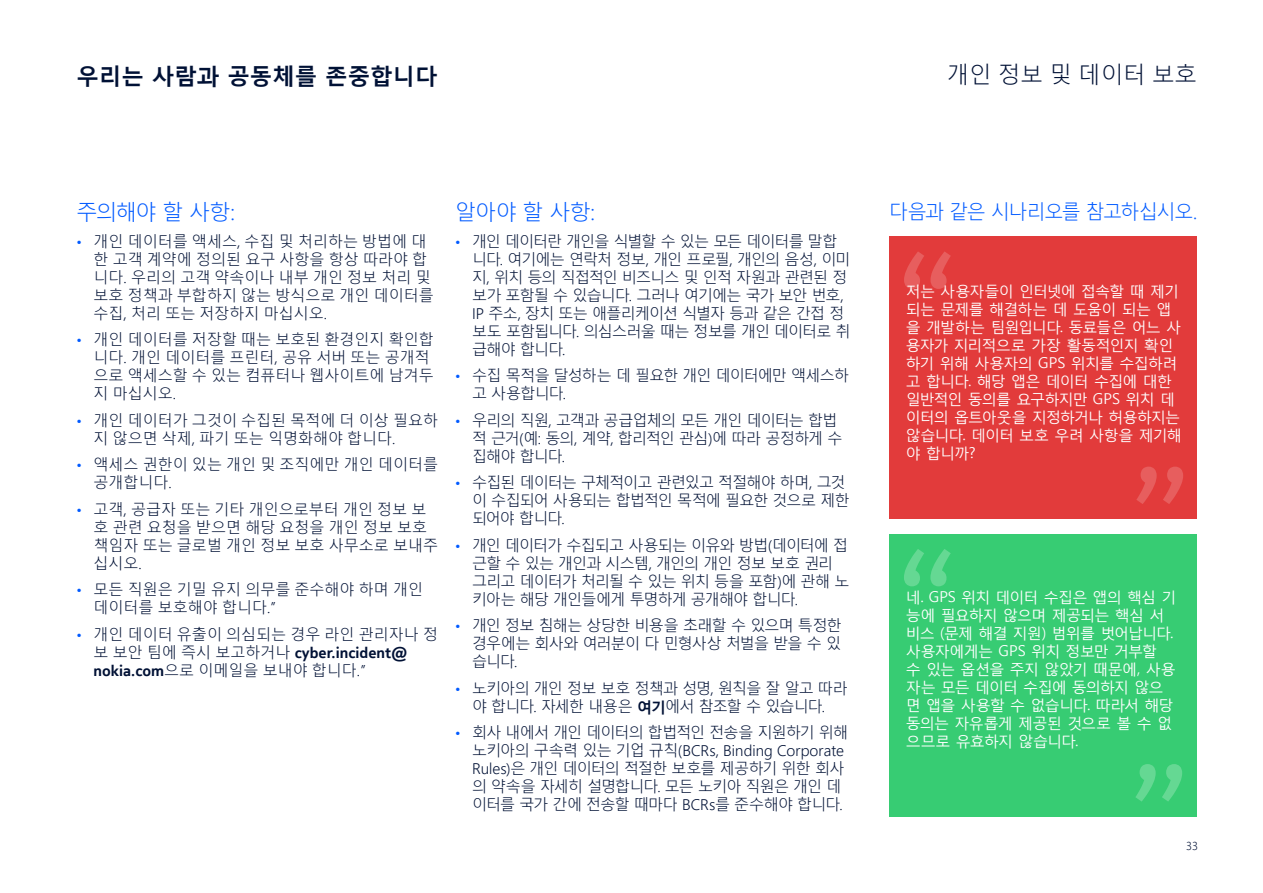
<style>
.page{position:relative;width:1263px;height:893px;background:#fff}
.page>*{position:absolute;margin:0;border:0;box-sizing:border-box;transform-origin:0 0}
.t1{font:700 22.5px "Malgun Gothic";color:#001135}
.t2{font:300 22.5px "Malgun Gothic";color:#001135}
.t3{font:300 21px "Malgun Gothic";letter-spacing:-.035em;color:#005aff}
.t4{font:300 19.5px "Malgun Gothic";letter-spacing:-.075em;color:#005aff}
.t5{font:300 15px/18px "Malgun Gothic";color:#001135}
.t6{font:15px/18px "Malgun Gothic";letter-spacing:-.055em;color:#fff}
.t7{font:300 15px/18px "Malgun Gothic";letter-spacing:-.035em;color:#001135}
.t8{font:300 15px/18px "Malgun Gothic";letter-spacing:-.06em;color:#001135}
.t9{font:300 15px/18px "Malgun Gothic";letter-spacing:-.055em;color:#001135}
.t10{font:700 15px "Nokia Pure Text";color:#001135}
.t11{font:300 11.25px "Malgun Gothic";color:#001135}
.s1{font-size:13.5px;color:#005aff}
.s2{font-family:"Malgun Gothic";font-weight:300}
.s3{font-family:"Nokia Pure Text";font-weight:700}
.s4{font-weight:700}
</style>
<div class="page">
<hr style="left:0;top:0;width:1px;height:893px;background:#001135">
<div style="left:889px;top:534px;width:308px;height:282px;background:#37cc73"></div>
<div style="left:889px;top:237px;width:308px;height:282px;background:#e23b3b"></div>
<svg style="left:1136px;top:467px;width:47px;height:37px"></svg>
<svg style="left:1135px;top:764px;width:47px;height:37px"></svg>
<svg style="left:904px;top:251px;width:47px;height:38px"></svg>
<svg style="left:904px;top:549px;width:47px;height:37px"></svg>
<h1 class="t1" style="left:77px;top:62px;width:363px">우리는 사람과 공동체를 존중합니다</h1>
<h1 class="t2" style="left:947px;top:62px;width:252px">개인 정보 및 데이터 보호</h1>
<h2 class="t3" style="left:77px;top:200px;width:160px">주의해야 할 사항:</h2>
<p class="t5" style="left:94px;top:232px;width:342px;text-indent:-17px"><span class="s1">•</span> 개인 데이터를 액세스, 수집 및 처리하는 방법에 대 한 고객 계약에 정의된 요구 사항을 항상 따라야 합 니다. 우리의 고객 약속이나 내부 개인 정보 처리 및 보호 정책과 부합하지 않는 방식으로 개인 데이터를 수집, 처리 또는 저장하지 마십시오.</p>
<p class="t5" style="left:94px;top:331px;width:342px;text-indent:-17px"><span class="s1">•</span> 개인 데이터를 저장할 때는 보호된 환경인지 확인합 니다. 개인 데이터를 프린터, 공유 서버 또는 공개적 으로 액세스할 수 있는 컴퓨터나 웹사이트에 남겨두 지 마십시오.</p>
<p class="t5" style="left:94px;top:411px;width:346px;text-indent:-17px"><span class="s1">•</span> 개인 데이터가 그것이 수집된 목적에 더 이상 필요하 지 않으면 삭제, 파기 또는 익명화해야 합니다.</p>
<p class="t5" style="left:94px;top:456px;width:346px;text-indent:-17px"><span class="s1">•</span> 액세스 권한이 있는 개인 및 조직에만 개인 데이터를 공개합니다.</p>
<p class="t5" style="left:94px;top:500px;width:346px;text-indent:-17px"><span class="s1">•</span> 고객, 공급자 또는 기타 개인으로부터 개인 정보 보 호 관련 요청을 받으면 해당 요청을 개인 정보 보호 책임자 또는 글로벌 개인 정보 보호 사무소로 보내주 십시오.</p>
<p class="t5" style="left:94px;top:581px;width:331px;text-indent:-17px"><span class="s1">•</span> 모든 직원은 기밀 유지 의무를 준수해야 하며 개인 데이터를 보호해야 합니다.”</p>
<p class="t5" style="left:77px;top:625px;width:363px"><span class="s1">•</span> 개인 데이터 유출이 의심되는 경우 라인 관리자나 정</p>
<p class="t10" style="left:94px;top:643px;width:315px"><span class="s2">보 보안 팀에 즉시 보고하거나</span> cyber.incident@</p>
<p class="t5" style="left:94px;top:661px;width:274px"><span class="s3">nokia.com</span>으로 이메일을 보내야 합니다.”</p>
<h2 class="t3" style="left:455px;top:200px;width:142px">알아야 할 사항:</h2>
<p class="t8" style="left:472px;top:232px;width:380px;text-indent:-17px"><span class="s1">•</span> 개인 데이터란 개인을 식별할 수 있는 모든 데이터를 말합 니다. 여기에는 연락처 정보, 개인 프로필, 개인의 음성, 이미 지, 위치 등의 직접적인 비즈니스 및 인적 자원과 관련된 정 보가 포함될 수 있습니다. 그러나 여기에는 국가 보안 번호,<br>IP 주소, 장치 또는 애플리케이션 식별자 등과 같은 간접 정 보도 포함됩니다. 의심스러울 때는 정보를 개인 데이터로 취 급해야 합니다.</p>
<p class="t7" style="left:472px;top:367px;width:379px;text-indent:-17px"><span class="s1">•</span> 수집 목적을 달성하는 데 필요한 개인 데이터에만 액세스하 고 사용합니다.</p>
<p class="t9" style="left:472px;top:411px;width:372px;text-indent:-17px"><span class="s1">•</span> 우리의 직원, 고객과 공급업체의 모든 개인 데이터는 합법 적 근거(예: 동의, 계약, 합리적인 관심)에 따라 공정하게 수 집해야 합니다.</p>
<p class="t8" style="left:472px;top:474px;width:379px;text-indent:-17px"><span class="s1">•</span> 수집된 데이터는 구체적이고 관련있고 적절해야 하며, 그것 이 수집되어 사용되는 합법적인 목적에 필요한 것으로 제한 되어야 합니다.</p>
<p class="t9" style="left:472px;top:536px;width:379px;text-indent:-17px"><span class="s1">•</span> 개인 데이터가 수집되고 사용되는 이유와 방법(데이터에 접 근할 수 있는 개인과 시스템, 개인의 개인 정보 보호 권리 그리고 데이터가 처리될 수 있는 위치 등을 포함)에 관해 노 키아는 해당 개인들에게 투명하게 공개해야 합니다.</p>
<p class="t7" style="left:472px;top:617px;width:371px;text-align:justify;text-indent:-17px"><span class="s1">•</span> 개인 정보 침해는 상당한 비용을 초래할 수 있으며 특정한 경우에는 회사와 여러분이 다 민형사상 처벌을 받을 수 있 습니다.</p>
<p class="t9" style="left:455px;top:679px;width:394px;text-align:center"><span class="s1">•</span> 노키아의 개인 정보 보호 정책과 성명, 원칙을 잘 알고 따라 야 합니다. 자세한 내용은 <span class="s4">여기</span>에서 참조할 수 있습니다.</p>
<p class="t7" style="left:472px;top:724px;width:378px;text-indent:-17px"><span class="s1">•</span> 회사 내에서 개인 데이터의 합법적인 전송을 지원하기 위해 노키아의 구속력 있는 기업 규칙(BCRs, Binding Corporate<br>Rules)은 개인 데이터의 적절한 보호를 제공하기 위한 회사 의 약속을 자세히 설명합니다. 모든 노키아 직원은 개인 데 이터를 국가 간에 전송할 때마다 BCRs를 준수해야 합니다.</p>
<h3 class="t4" style="left:889px;top:200px;width:310px">다음과 같은 시나리오를 참고하십시오.</h3>
<p class="t6" style="left:906px;top:282px;width:278px">저는 사용자들이 인터넷에 접속할 때 제기 되는 문제를 해결하는 데 도움이 되는 앱 을 개발하는 팀원입니다. 동료들은 어느 사 용자가 지리적으로 가장 활동적인지 확인 하기 위해 사용자의 GPS 위치를 수집하려 고 합니다. 해당 앱은 데이터 수집에 대한 일반적인 동의를 요구하지만 GPS 위치 데 이터의 옵트아웃을 지정하거나 허용하지는 않습니다. 데이터 보호 우려 사항을 제기해 야 합니까?</p>
<p class="t6" style="left:906px;top:588px;width:272px">네. GPS 위치 데이터 수집은 앱의 핵심 기 능에 필요하지 않으며 제공되는 핵심 서 비스 (문제 해결 지원) 범위를 벗어납니다. 사용자에게는 GPS 위치 정보만 거부할<br>수 있는 옵션을 주지 않았기 때문에, 사용 자는 모든 데이터 수집에 동의하지 않으 면 앱을 사용할 수 없습니다. 따라서 해당 동의는 자유롭게 제공된 것으로 볼 수 없 으므로 유효하지 않습니다.</p>
<p class="t11" style="left:1186px;top:840px;width:14px">33</p>
</div>
